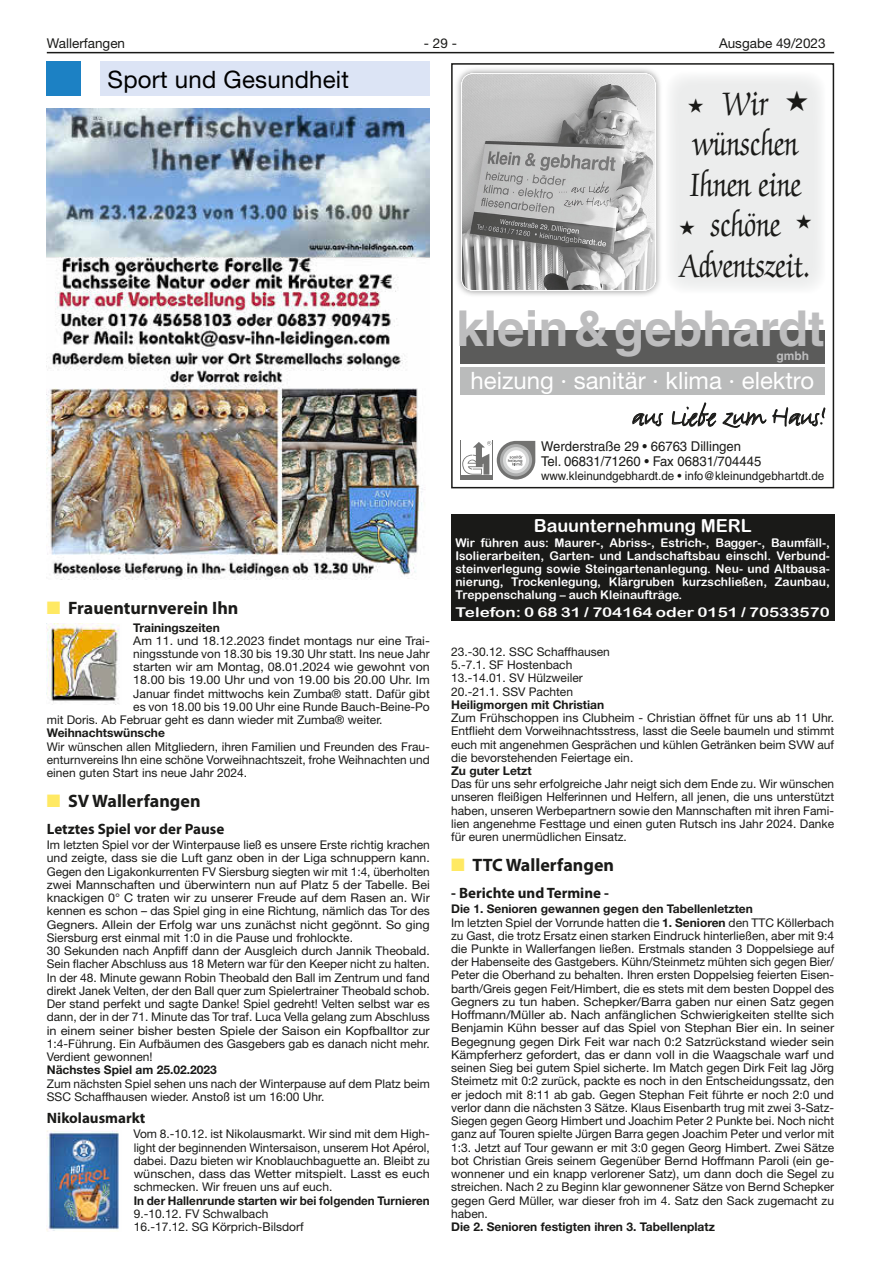
<style>
.page{position:relative;width:881px;height:1263px;background:#fff}
.page>*{position:absolute;margin:0;border:0;box-sizing:border-box;transform-origin:0 0}
.t1{font:700 49.5px "Helvetica LT";color:#bdbdbe}
.t2{font:37.5px/40.5px "Zapf Chancery";color:#1a1a18;text-align:center;scale:.82 1}
.t3{font:29.55px "FF Justlefthand";color:#1a1a18}
.t4{font:24px "Helvetica Neue LT";color:#fff}
.t5{font:24px "Helvetica Neue";letter-spacing:.01em;color:#000}
.t6{font:700 18px "Myriad Pro";color:#1a1a18}
.t7{font:18px "Arial Rounded MT Bold";color:#fff}
.t8{font:700 15px "Myriad Pro";color:#1a1a18}
.t9{font:13.5px/15px "Helvetica LT";color:#1a1a18}
.t10{font:13.5px "Arial Rounded MT Bold";color:#fff;scale:1.26 1}
.t11{font:13.5px "Helvetica Neue LT";color:#1a1a18}
.t12{font:12px/13.2px "Helvetica Neue LT";color:#1a1a18}
.t13{font:12px/12.9px "Arial Rounded MT Bold";color:#fff;text-align:justify}
.t14{font:700 12px "Helvetica Neue LT";color:#1a1a18}
.t15{font:12px "Helvetica Neue LT";color:#1a1a18;scale:1.04 1}
.t16{font:12px "Helvetica LT";color:#1a1a18}
.t17{font:700 12px "Helvetica LT";color:#bdbdbe}
.s1{color:#ffe963}
.s2{font-weight:700}
</style>
<div class="page">
<hr style="left:47px;top:52px;width:786px;height:1px;background:#1a1a18">
<div style="left:47px;top:62px;width:34px;height:34px;background:#1c81c4"></div>
<div style="left:100px;top:62px;width:329px;height:34px;background:#dce4f5"></div>
<img style="left:47px;top:109px;width:382px;height:471px">
<img style="left:47px;top:623px;width:73px;height:81px">
<img style="left:47px;top:1130px;width:72px;height:101px">
<div style="left:460px;top:330px;width:364px;height:34px;background:#5b5b5a"></div>
<div style="left:460px;top:367px;width:364px;height:28px;background:#babbbb"></div>
<svg style="left:632px;top:413px;width:30px;height:13px"></svg>
<svg style="left:671px;top:403px;width:95px;height:25px"></svg>
<svg style="left:772px;top:407px;width:53px;height:19px"></svg>
<svg style="left:512px;top:440px;width:23px;height:40px"></svg>
<div style="left:459px;top:440px;width:33px;height:40px;background:#727271"></div>
<div style="left:460px;top:441px;width:31px;height:34px;background:#fff"></div>
<svg style="left:462px;top:441px;width:73px;height:38px"></svg>
<img style="left:457px;top:69px;width:203px;height:226px">
<div style="left:665px;top:72px;width:160px;height:222px;background:#eceded;border-radius:18px"></div>
<div style="left:451px;top:63px;width:382px;height:425px;border:2px solid #1a1a18"></div>
<div style="left:451px;top:514px;width:382px;height:107px;background:#1a1a18"></div>
<p class="t11" style="left:47px;top:35px;width:80px">Wallerfangen</p>
<p class="t11" style="left:424px;top:35px;width:35px">- 29 -</p>
<p class="t11" style="left:718px;top:35px;width:108px">Ausgabe 49/2023</p>
<h3 class="t5" style="left:107px;top:65px;width:243px">Sport und Gesundheit</h3>
<h2 class="t2" style="left:680px;top:85px;width:160px">Wir wünschen<br>Ihnen eine schöne<br>Adventszeit.</h2>
<h1 class="t1" style="left:456px;top:298px;width:370px">klein&amp;gebhardt</h1>
<p class="t17" style="left:776px;top:348px;width:34px">gmbh</p>
<h3 class="t4" style="left:470px;top:366px;width:345px">heizung · sanitär · klima · elektro</h3>
<h3 class="t6" style="left:47px;top:596px;width:193px"><span class="s1">■</span> Frauenturnverein Ihn</h3>
<p class="t14" style="left:133px;top:620px;width:88px">Trainingszeiten</p>
<p class="t15" style="left:133px;top:633px;width:286px">Am 11. und 18.12.2023 findet montags nur eine Trai-</p>
<p class="t12" style="left:133px;top:647px;width:298px">ningsstunde von 18.30 bis 19.30 Uhr statt. Ins neue Jahr</p>
<p class="t15" style="left:133px;top:660px;width:286px">starten wir am Montag, 08.01.2024 wie gewohnt von</p>
<p class="t15" style="left:133px;top:673px;width:286px">18.00 bis 19.00 Uhr und von 19.00 bis 20.00 Uhr. Im</p>
<p class="t12" style="left:133px;top:687px;width:298px">Januar findet mittwochs kein Zumba® statt. Dafür gibt</p>
<p class="t12" style="left:133px;top:700px;width:298px">es von 18.00 bis 19.00 Uhr eine Runde Bauch-Beine-Po</p>
<p class="t12" style="left:47px;top:713px;width:337px">mit Doris. Ab Februar geht es dann wieder mit Zumba® weiter.</p>
<p class="t14" style="left:47px;top:726px;width:119px">Weihnachtswünsche</p>
<p class="t12" style="left:47px;top:740px;width:384px;text-align:justify">Wir wünschen allen Mitgliedern, ihren Familien und Freunden des Frau&shy;enturnvereins Ihn eine schöne Vorweihnachtszeit, frohe Weihnachten und einen guten Start ins neue Jahr 2024.</p>
<h3 class="t6" style="left:47px;top:789px;width:155px"><span class="s1">■</span> SV Wallerfangen</h3>
<p class="t8" style="left:47px;top:819px;width:179px">Letztes Spiel vor der Pause</p>
<p class="t12" style="left:47px;top:838px;width:384px">Im letzten Spiel vor der Winterpause ließ es unsere Erste richtig krachen und zeigte, dass sie die Luft ganz oben in der Liga schnuppern kann.<br>Gegen den Ligakonkurrenten FV Siersburg siegten wir mit 1:4, überholten zwei Mannschaften und überwintern nun auf Platz 5 der Tabelle. Bei knackigen 0° C traten wir zu unserer Freude auf dem Rasen an. Wir kennen es schon – das Spiel ging in eine Richtung, nämlich das Tor des Gegners. Allein der Erfolg war uns zunächst nicht gegönnt. So ging Siersburg erst einmal mit 1:0 in die Pause und frohlockte.<br>30 Sekunden nach Anpfiff dann der Ausgleich durch Jannik Theobald.<br>Sein flacher Abschluss aus 18 Metern war für den Keeper nicht zu halten.<br>In der 48. Minute gewann Robin Theobald den Ball im Zentrum und fand direkt Janek Velten, der den Ball quer zum Spielertrainer Theobald schob.<br>Der stand perfekt und sagte Danke! Spiel gedreht! Velten selbst war es dann, der in der 71. Minute das Tor traf. Luca Vella gelang zum Abschluss in einem seiner bisher besten Spiele der Saison ein Kopfballtor zur 1:4-Führung. Ein Aufbäumen des Gasgebers gab es danach nicht mehr.<br>Verdient gewonnen!</p>
<p class="t14" style="left:47px;top:1062px;width:171px">Nächstes Spiel am 25.02.2023</p>
<p class="t12" style="left:47px;top:1076px;width:384px">Zum nächsten Spiel sehen uns nach der Winterpause auf dem Platz beim<br>SSC Schaffhausen wieder. Anstoß ist um 16:00 Uhr.</p>
<p class="t8" style="left:47px;top:1108px;width:100px">Nikolausmarkt</p>
<p class="t12" style="left:133px;top:1127px;width:298px;text-align:justify">Vom 8.-10.12. ist Nikolausmarkt. Wir sind mit dem High&shy;light der beginnenden Wintersaison, unserem Hot Apérol, dabei. Dazu bieten wir Knoblauchbaguette an. Bleibt zu wünschen, dass das Wetter mitspielt. Lasst es euch schmecken. Wir freuen uns auf euch.</p>
<p class="t14" style="left:134px;top:1193px;width:297px">In der Hallenrunde starten wir bei folgenden Turnieren</p>
<p class="t12" style="left:134px;top:1207px;width:171px">9.-10.12. FV Schwalbach<br>16.-17.12. SG Körprich-Bilsdorf</p>
<h3 class="t3" style="left:632px;top:398px;width:196px">aus Liebe zum Haus!</h3>
<p class="t9" style="left:541px;top:438px;width:221px">Werderstraße 29 • 66763 Dillingen<br>Tel. 06831/71260 • Fax 06831/704445</p>
<p class="t16" style="left:541px;top:469px;width:284px">www.kleinundgebhardt.de • info@kleinundgebhartdt.de</p>
<h3 class="t7" style="left:533px;top:515px;width:219px">Bauunternehmung MERL</h3>
<p class="t13" style="left:455px;top:536px;width:376px">Wir führen aus: Maurer-, Abriss-, Estrich-, Bagger-, Baumfäll-, Isolierarbeiten, Garten- und Landschaftsbau einschl. Verbund&shy;steinverlegung sowie Steingartenanlegung. Neu- und Altbausa&shy;nierung, Trockenlegung, Klärgruben kurzschließen, Zaunbau, Treppenschalung – auch Kleinaufträge.</p>
<p class="t10" style="left:455px;top:604px;width:298px">Telefon: 0 68 31 / 704164 oder 0151 / 70533570</p>
<p class="t12" style="left:451px;top:645px;width:160px">23.-30.12. SSC Schaffhausen<br>5.-7.1. SF Hostenbach<br>13.-14.01. SV Hülzweiler<br>20.-21.1. SSV Pachten</p>
<p class="t14" style="left:451px;top:697px;width:155px">Heiligmorgen mit Christian</p>
<p class="t12" style="left:451px;top:711px;width:384px;text-align:justify">Zum Frühschoppen ins Clubheim - Christian öffnet für uns ab 11 Uhr.<br>Entflieht dem Vorweihnachtsstress, lasst die Seele baumeln und stimmt euch mit angenehmen Gesprächen und kühlen Getränken beim SVW auf die bevorstehenden Feiertage ein.</p>
<p class="t14" style="left:451px;top:763px;width:82px">Zu guter Letzt</p>
<p class="t12" style="left:451px;top:777px;width:384px;text-align:justify">Das für uns sehr erfolgreiche Jahr neigt sich dem Ende zu. Wir wünschen unseren fleißigen Helferinnen und Helfern, all jenen, die uns unterstützt haben, unseren Werbepartnern sowie den Mannschaften mit ihren Fami&shy;lien angenehme Festtage und einen guten Rutsch ins Jahr 2024. Danke für euren unermüdlichen Einsatz.</p>
<h3 class="t6" style="left:451px;top:853px;width:164px"><span class="s1">■</span> TTC Wallerfangen</h3>
<p class="t8" style="left:451px;top:883px;width:159px">- Berichte und Termine -</p>
<p class="t12" style="left:451px;top:902px;width:384px"><span class="s2">Die 1. Senioren gewannen gegen den Tabellenletzten<br></span>Im letzten Spiel der Vorrunde hatten die <span class="s2">1. Senioren</span> den TTC Köllerbach zu Gast, die trotz Ersatz einen starken Eindruck hinterließen, aber mit 9:4 die Punkte in Wallerfangen ließen. Erstmals standen 3 Doppelsiege auf der Habenseite des Gastgebers. Kühn/Steinmetz mühten sich gegen Bier/ Peter die Oberhand zu behalten. Ihren ersten Doppelsieg feierten Eisen&shy;barth/Greis gegen Feit/Himbert, die es stets mit dem besten Doppel des Gegners zu tun haben. Schepker/Barra gaben nur einen Satz gegen Hoffmann/Müller ab. Nach anfänglichen Schwierigkeiten stellte sich Benjamin Kühn besser auf das Spiel von Stephan Bier ein. In seiner Begegnung gegen Dirk Feit war nach 0:2 Satzrückstand wieder sein Kämpferherz gefordert, das er dann voll in die Waagschale warf und seinen Sieg bei gutem Spiel sicherte. Im Match gegen Dirk Feit lag Jörg Steimetz mit 0:2 zurück, packte es noch in den Entscheidungssatz, den er jedoch mit 8:11 ab gab. Gegen Stephan Feit führte er noch 2:0 und verlor dann die nächsten 3 Sätze. Klaus Eisenbarth trug mit zwei 3-Satz-Siegen gegen Georg Himbert und Joachim Peter 2 Punkte bei. Noch nicht ganz auf Touren spielte Jürgen Barra gegen Joachim Peter und verlor mit 1:3. Jetzt auf Tour gewann er mit 3:0 gegen Georg Himbert. Zwei Sätze bot Christian Greis seinem Gegenüber Bernd Hoffmann Paroli (ein ge&shy;wonnener und ein knapp verlorener Satz), um dann doch die Segel zu streichen. Nach 2 zu Beginn klar gewonnener Sätze von Bernd Schepker gegen Gerd Müller, war dieser froh im 4. Satz den Sack zugemacht zu haben.</p>
<p class="t14" style="left:451px;top:1219px;width:265px">Die 2. Senioren festigten ihren 3. Tabellenplatz</p>
</div>
